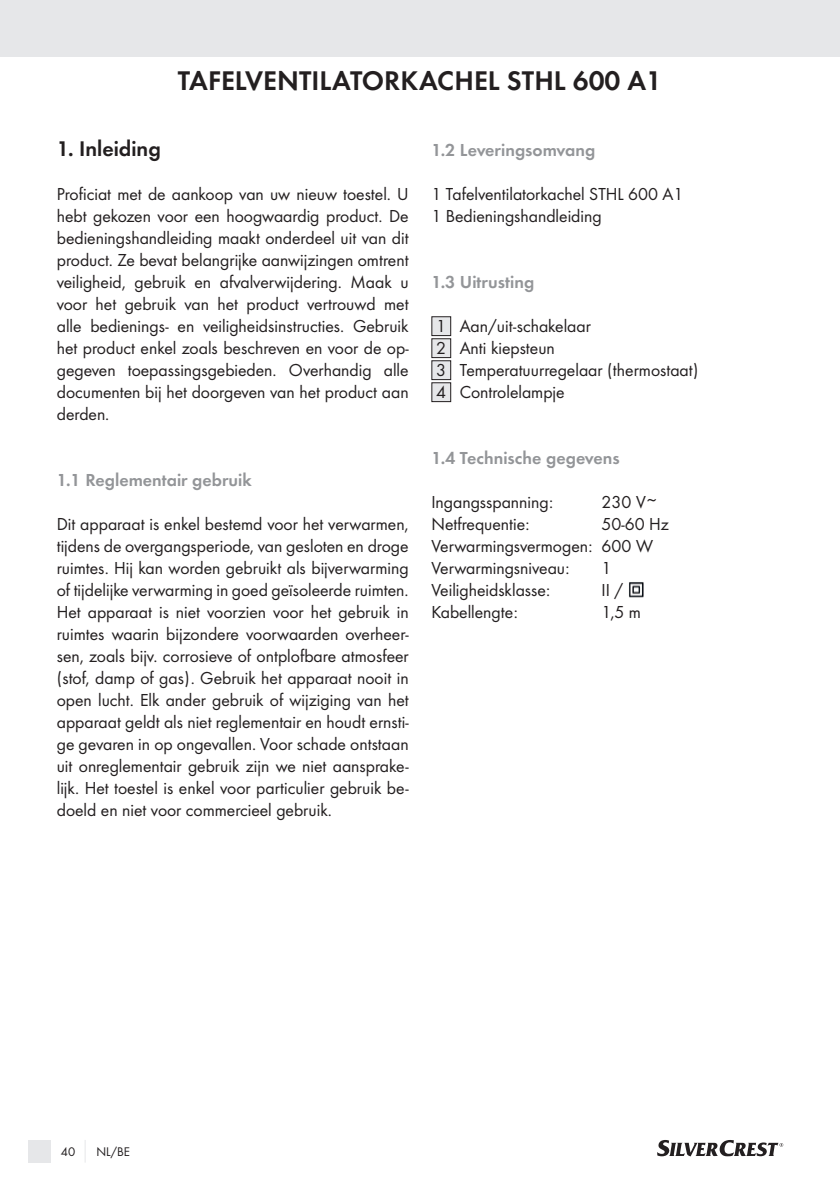
<style>
.page{position:relative;width:840px;height:1191px;background:#fff}
.page>*{position:absolute;margin:0;border:0;box-sizing:border-box;transform-origin:0 0}
.t1{font:600 28px "Futura Pro";color:#231f20}
.t2{font:600 22px "Futura Pro";color:#231f20}
.t3{font:18px/22px "Futura Pro";color:#231f20}
.t4{font:600 18px "Futura Pro";color:#939598}
.t5{font:13px "Futura Pro";color:#231f20}
</style>
<div class="page">
<div style="left:0;top:0;width:839px;height:57px;background:#e6e7e9"></div>
<svg style="left:657px;top:1140px;width:125px;height:16px"></svg>
<div style="left:28px;top:1140px;width:23px;height:22px;background:#e6e7e9"></div>
<svg style="left:85px;top:1140px;width:1px;height:22px"></svg>
<div style="left:431px;top:317px;width:19px;height:18px;background:#e6e7e9"></div>
<div style="left:431px;top:316px;width:20px;height:20px;border:1px solid #231f20"></div>
<div style="left:431px;top:339px;width:19px;height:18px;background:#e6e7e9"></div>
<div style="left:431px;top:338px;width:20px;height:20px;border:1px solid #231f20"></div>
<div style="left:431px;top:361px;width:19px;height:18px;background:#e6e7e9"></div>
<div style="left:431px;top:360px;width:20px;height:20px;border:1px solid #231f20"></div>
<div style="left:431px;top:383px;width:19px;height:18px;background:#e6e7e9"></div>
<div style="left:431px;top:382px;width:20px;height:20px;border:1px solid #231f20"></div>
<img style="left:629px;top:582px;width:15px;height:16px">
<h1 class="t1" style="left:178px;top:60px;width:485px">TAFELVENTILATORKACHEL STHL 600 A1</h1>
<p class="t2" style="left:57px;top:133px;width:105px">1. Inleiding</p>
<p class="t3" style="left:57px;top:182px;width:353px;text-align:justify">Proficiat met de aankoop van uw nieuw toestel. U hebt gekozen voor een hoogwaardig product. De bedieningshandleiding maakt onderdeel uit van dit product. Ze bevat belangrijke aanwijzingen omtrent veiligheid, gebruik en afvalverwijdering. Maak u voor het gebruik van het product vertrouwd met alle bedienings- en veiligheidsinstructies. Gebruik het product enkel zoals beschreven en voor de op&shy;gegeven toepassingsgebieden. Overhandig alle documenten bij het doorgeven van het product aan derden.</p>
<p class="t4" style="left:57px;top:467px;width:196px">1.1 Reglementair gebruik</p>
<p class="t3" style="left:57px;top:512px;width:353px;text-align:justify">Dit apparaat is enkel bestemd voor het verwarmen, tijdens de overgangsperiode, van gesloten en droge ruimtes. Hij kan worden gebruikt als bijverwarming of tijdelijke verwarming in goed geïsoleerde ruimten.<br>Het apparaat is niet voorzien voor het gebruik in ruimtes waarin bijzondere voorwaarden overheer&shy;sen, zoals bijv. corrosieve of ontplofbare atmosfeer (stof, damp of gas). Gebruik het apparaat nooit in open lucht. Elk ander gebruik of wijziging van het apparaat geldt als niet reglementair en houdt ernsti&shy;ge gevaren in op ongevallen. Voor schade ontstaan uit onreglementair gebruik zijn we niet aansprake&shy;lijk. Het toestel is enkel voor particulier gebruik be&shy;doeld en niet voor commercieel gebruik.</p>
<p class="t4" style="left:431px;top:137px;width:165px">1.2 Leveringsomvang</p>
<p class="t3" style="left:431px;top:182px;width:253px">1 Tafelventilatorkachel STHL 600 A1<br>1 Bedieningshandleiding</p>
<p class="t4" style="left:431px;top:269px;width:104px">1.3 Uitrusting</p>
<p class="t3" style="left:436px;top:314px;width:264px">1 Aan/uit-schakelaar<br>2 Anti kiepsteun<br>3 Temperatuurregelaar (thermostaat)<br>4 Controlelampje</p>
<p class="t4" style="left:431px;top:445px;width:190px">1.4 Technische gegevens</p>
<p class="t3" style="left:431px;top:490px;width:123px">Ingangsspanning:</p>
<p class="t3" style="left:601px;top:490px;width:58px">230 V~</p>
<p class="t3" style="left:431px;top:512px;width:100px">Netfrequentie:</p>
<p class="t3" style="left:431px;top:512px;width:239px;text-indent:170px">50-60 Hz<br>Verwarmingsvermogen: 600 W<br>Verwarmingsniveau:</p>
<p class="t3" style="left:601px;top:556px;width:11px">1</p>
<p class="t3" style="left:431px;top:578px;width:120px">Veiligheidsklasse:</p>
<p class="t3" style="left:601px;top:578px;width:23px">II /</p>
<p class="t3" style="left:431px;top:600px;width:88px">Kabellengte:</p>
<p class="t3" style="left:601px;top:600px;width:41px">1,5 m</p>
<p class="t5" style="left:61px;top:1142px;width:16px">40</p>
<p class="t5" style="left:96px;top:1142px;width:35px">NL/BE</p>
</div>
